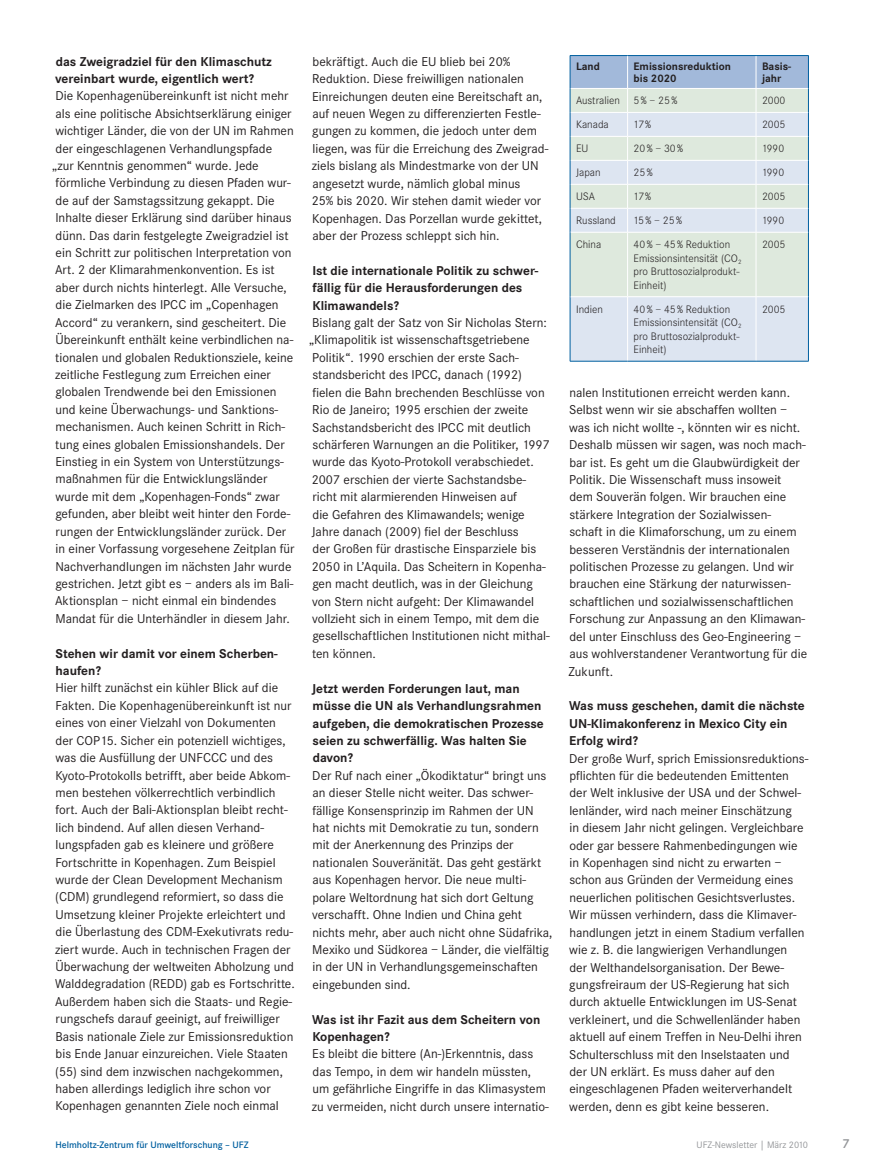
<style>
.page{position:relative;width:876px;height:1174px;background:#fff}
.page>*{position:absolute;margin:0;border:0;box-sizing:border-box;transform-origin:0 0}
.t1{font:600 13.5px "Corporate S";color:#939598}
.t2{font:13.35px/17.4px "Corporate S";color:#231f20}
.t3{font:700 13.35px/17.4px "Corporate S";color:#231f20}
.t4{font:300 11.25px/13.5px "Corporate S";color:#231f20}
.t5{font:700 11.25px/12px "Corporate S";color:#231f20}
.t6{font:600 9.75px "Corporate S";color:#005f9f}
.t7{font:9.75px "Corporate S";color:#939598}
</style>
<div class="page">
<svg style="left:571px;top:233px;width:237px;height:128px;background:#dde6e6"></svg>
<hr style="left:570px;top:55px;width:58px;height:1px;background:#005f9f">
<hr style="left:628px;top:55px;width:128px;height:1px;background:#005f9f">
<hr style="left:756px;top:55px;width:53px;height:1px;background:#005f9f">
<hr style="left:627px;top:297px;width:1px;height:64px;background:#fff">
<hr style="left:756px;top:297px;width:1px;height:64px;background:#fff">
<hr style="left:570px;top:361px;width:58px;height:1px;background:#005f9f">
<hr style="left:628px;top:361px;width:128px;height:1px;background:#005f9f">
<hr style="left:756px;top:361px;width:53px;height:1px;background:#005f9f">
<hr style="left:570px;top:297px;width:1px;height:64px;background:#005f9f">
<svg style="left:570px;top:56px;width:239px;height:176px;background:#d2dee5"></svg>
<hr style="left:808px;top:297px;width:1px;height:64px;background:#005f9f">
<hr style="left:627px;top:232px;width:1px;height:64px;background:#fff">
<hr style="left:756px;top:232px;width:1px;height:64px;background:#fff">
<hr style="left:570px;top:296px;width:58px;height:1px;background:#fff">
<hr style="left:628px;top:296px;width:128px;height:1px;background:#fff">
<hr style="left:756px;top:296px;width:52px;height:1px;background:#fff">
<hr style="left:570px;top:232px;width:1px;height:65px;background:#005f9f">
<hr style="left:808px;top:232px;width:1px;height:65px;background:#005f9f">
<p class="t3" style="left:55px;top:53px;width:218px">das Zweigradziel für den Klimaschutz vereinbart wurde, eigentlich wert?</p>
<p class="t2" style="left:52px;top:87px;width:244px">Die Kopenhagenübereinkunft ist nicht mehr als eine politische Absichtserklärung einiger wichtiger Länder, die von der UN im Rahmen der eingeschlagenen Verhandlungspfade<br>„zur Kenntnis genommen“ wurde. Jede förmliche Verbindung zu diesen Pfaden wur&shy;de auf der Samstagssitzung gekappt. Die Inhalte dieser Erklärung sind darüber hinaus dünn. Das darin festgelegte Zweigradziel ist ein Schritt zur politischen Interpretation von Art. 2 der Klimarahmenkonvention. Es ist aber durch nichts hinterlegt. Alle Versuche, die Zielmarken des IPCC im „Copenhagen Accord“ zu verankern, sind gescheitert. Die Übereinkunft enthält keine verbindlichen na&shy;tionalen und globalen Reduktionsziele, keine zeitliche Festlegung zum Erreichen einer globalen Trendwende bei den Emissionen und keine Überwachungs- und Sanktions&shy;mechanismen. Auch keinen Schritt in Rich&shy;tung eines globalen Emissionshandels. Der Einstieg in ein System von Unterstützungs&shy;maßnahmen für die Entwicklungsländer wurde mit dem „Kopenhagen-Fonds“ zwar gefunden, aber bleibt weit hinter den Forde&shy;rungen der Entwicklungsländer zurück. Der in einer Vorfassung vorgesehene Zeitplan für Nachverhandlungen im nächsten Jahr wurde gestrichen. Jetzt gibt es – anders als im Bali-Aktionsplan – nicht einmal ein bindendes Mandat für die Unterhändler in diesem Jahr.</p>
<p class="t3" style="left:56px;top:644px;width:224px">Stehen wir damit vor einem Scherben&shy;haufen?</p>
<p class="t2" style="left:55px;top:679px;width:241px">Hier hilft zunächst ein kühler Blick auf die Fakten. Die Kopenhagenübereinkunft ist nur eines von einer Vielzahl von Dokumenten der COP15. Sicher ein potenziell wichtiges, was die Ausfüllung der UNFCCC und des Kyoto-Protokolls betrifft, aber beide Abkom&shy;men bestehen völkerrechtlich verbindlich fort. Auch der Bali-Aktionsplan bleibt recht&shy;lich bindend. Auf allen diesen Verhand&shy;lungspfaden gab es kleinere und größere Fortschritte in Kopenhagen. Zum Beispiel wurde der Clean Development Mechanism (CDM) grundlegend reformiert, so dass die Umsetzung kleiner Projekte erleichtert und die Überlastung des CDM-Exekutivrats redu&shy;ziert wurde. Auch in technischen Fragen der Überwachung der weltweiten Abholzung und Walddegradation (REDD) gab es Fortschritte.<br>Außerdem haben sich die Staats- und Regie&shy;rungschefs darauf geeinigt, auf freiwilliger Basis nationale Ziele zur Emissionsreduktion bis Ende Januar einzureichen. Viele Staaten (55) sind dem inzwischen nachgekommen, haben allerdings lediglich ihre schon vor Kopenhagen genannten Ziele noch einmal</p>
<p class="t2" style="left:312px;top:53px;width:238px">bekräftigt. Auch die EU blieb bei 20% Reduktion. Diese freiwilligen nationalen Einreichungen deuten eine Bereitschaft an, auf neuen Wegen zu differenzierten Festle&shy;gungen zu kommen, die jedoch unter dem liegen, was für die Erreichung des Zweigrad&shy;ziels bislang als Mindestmarke von der UN angesetzt wurde, nämlich global minus<br>25% bis 2020. Wir stehen damit wieder vor Kopenhagen. Das Porzellan wurde gekittet, aber der Prozess schleppt sich hin.</p>
<p class="t3" style="left:312px;top:262px;width:227px">Ist die internationale Politik zu schwer&shy;fällig für die Herausforderungen des<br>Klimawandels?</p>
<p class="t2" style="left:309px;top:314px;width:242px">Bislang galt der Satz von Sir Nicholas Stern: „Klimapolitik ist wissenschaftsgetriebene Politik“. 1990 erschien der erste Sach&shy;standsbericht des IPCC, danach (1992) fielen die Bahn brechenden Beschlüsse von Rio de Janeiro; 1995 erschien der zweite Sachstandsbericht des IPCC mit deutlich schärferen Warnungen an die Politiker, 1997 wurde das Kyoto-Protokoll verabschiedet.<br>2007 erschien der vierte Sachstandsbe&shy;richt mit alarmierenden Hinweisen auf<br>die Gefahren des Klimawandels; wenige Jahre danach (2009) fiel der Beschluss<br>der Großen für drastische Einsparziele bis 2050 in L’Aquila. Das Scheitern in Kopenha&shy;gen macht deutlich, was in der Gleichung von Stern nicht aufgeht: Der Klimawandel vollzieht sich in einem Tempo, mit dem die gesellschaftlichen Institutionen nicht mithal&shy;ten können.</p>
<p class="t3" style="left:312px;top:680px;width:233px">Jetzt werden Forderungen laut, man müsse die UN als Verhandlungsrahmen aufgeben, die demokratischen Prozesse seien zu schwerfällig. Was halten Sie davon?</p>
<p class="t2" style="left:312px;top:767px;width:242px">Der Ruf nach einer „Ökodiktatur“ bringt uns an dieser Stelle nicht weiter. Das schwer&shy;fällige Konsensprinzip im Rahmen der UN hat nichts mit Demokratie zu tun, sondern mit der Anerkennung des Prinzips der nationalen Souveränität. Das geht gestärkt aus Kopenhagen hervor. Die neue multi&shy;polare Weltordnung hat sich dort Geltung verschafft. Ohne Indien und China geht nichts mehr, aber auch nicht ohne Südafrika, Mexiko und Südkorea – Länder, die vielfältig in der UN in Verhandlungsgemeinschaften eingebunden sind.</p>
<p class="t3" style="left:312px;top:1010px;width:230px">Was ist ihr Fazit aus dem Scheitern von<br>Kopenhagen?</p>
<p class="t2" style="left:312px;top:1045px;width:238px">Es bleibt die bittere (An-)Erkenntnis, dass das Tempo, in dem wir handeln müssten, um gefährliche Eingriffe in das Klimasystem zu vermeiden, nicht durch unsere internatio-</p>
<p class="t5" style="left:576px;top:61px;width:25px">Land</p>
<p class="t5" style="left:634px;top:61px;width:99px">Emissionsreduktion bis 2020</p>
<p class="t5" style="left:762px;top:61px;width:31px">Basis&shy;jahr</p>
<p class="t4" style="left:576px;top:94px;width:103px">Australien 5% – 25%</p>
<p class="t4" style="left:762px;top:94px;width:25px">2000</p>
<p class="t4" style="left:576px;top:118px;width:34px">Kanada</p>
<p class="t4" style="left:634px;top:118px;width:19px">17%</p>
<p class="t4" style="left:762px;top:118px;width:25px">2005</p>
<p class="t4" style="left:576px;top:142px;width:14px">EU</p>
<p class="t4" style="left:634px;top:142px;width:51px">20% – 30%</p>
<p class="t4" style="left:762px;top:142px;width:24px">1990</p>
<p class="t4" style="left:576px;top:166px;width:26px">Japan</p>
<p class="t4" style="left:634px;top:166px;width:21px">25%</p>
<p class="t4" style="left:762px;top:166px;width:24px">1990</p>
<p class="t4" style="left:576px;top:190px;width:21px">USA</p>
<p class="t4" style="left:634px;top:190px;width:19px">17%</p>
<p class="t4" style="left:762px;top:190px;width:25px">2005</p>
<p class="t4" style="left:576px;top:214px;width:41px">Russland</p>
<p class="t4" style="left:634px;top:214px;width:50px">15% – 25%</p>
<p class="t4" style="left:762px;top:214px;width:24px">1990</p>
<p class="t4" style="left:576px;top:238px;width:27px">China</p>
<p class="t4" style="left:634px;top:238px;width:109px">40% – 45% Reduktion<br>Emissionsintensität (CO<sub>2 </sub>pro Bruttosozialprodukt-<br>Einheit)</p>
<p class="t4" style="left:762px;top:238px;width:25px">2005</p>
<p class="t4" style="left:576px;top:302px;width:28px">Indien</p>
<p class="t4" style="left:634px;top:302px;width:109px">40% – 45% Reduktion<br>Emissionsintensität (CO<sub>2 </sub>pro Bruttosozialprodukt-<br>Einheit)</p>
<p class="t4" style="left:762px;top:302px;width:25px">2005</p>
<p class="t2" style="left:568px;top:384px;width:240px">nalen Institutionen erreicht werden kann.<br>Selbst wenn wir sie abschaffen wollten – was ich nicht wollte -, könnten wir es nicht.<br>Deshalb müssen wir sagen, was noch mach&shy;bar ist. Es geht um die Glaubwürdigkeit der Politik. Die Wissenschaft muss insoweit dem Souverän folgen. Wir brauchen eine stärkere Integration der Sozialwissen-<br>schaft in die Klimaforschung, um zu einem besseren Verständnis der internationalen politischen Prozesse zu gelangen. Und wir brauchen eine Stärkung der naturwissen&shy;schaftlichen und sozialwissenschaftlichen Forschung zur Anpassung an den Klimawan&shy;del unter Einschluss des Geo-Engineering – aus wohlverstandener Verantwortung für die Zukunft.</p>
<p class="t3" style="left:569px;top:697px;width:237px">Was muss geschehen, damit die nächste<br>UN-Klimakonferenz in Mexico City ein<br>Erfolg wird?</p>
<p class="t2" style="left:569px;top:749px;width:241px">Der große Wurf, sprich Emissionsreduktions&shy;pflichten für die bedeutenden Emittenten der Welt inklusive der USA und der Schwel&shy;lenländer, wird nach meiner Einschätzung<br>in diesem Jahr nicht gelingen. Vergleichbare oder gar bessere Rahmenbedingungen wie in Kopenhagen sind nicht zu erwarten – schon aus Gründen der Vermeidung eines neuerlichen politischen Gesichtsverlustes.<br>Wir müssen verhindern, dass die Klimaver&shy;handlungen jetzt in einem Stadium verfallen wie z. B. die langwierigen Verhandlungen<br>der Welthandelsorganisation. Der Bewe&shy;gungsfreiraum der US-Regierung hat sich durch aktuelle Entwicklungen im US-Senat verkleinert, und die Schwellenländer haben aktuell auf einem Treffen in Neu-Delhi ihren Schulterschluss mit den Inselstaaten und der UN erklärt. Es muss daher auf den eingeschlagenen Pfaden weiterverhandelt werden, denn es gibt keine besseren.</p>
<p class="t6" style="left:55px;top:1139px;width:195px">Helmholtz-Zentrum für Umweltforschung – UFZ</p>
<p class="t7" style="left:697px;top:1139px;width:113px">UFZ-Newsletter | März 2010</p>
<p class="t1" style="left:842px;top:1136px;width:9px">7</p>
</div>
